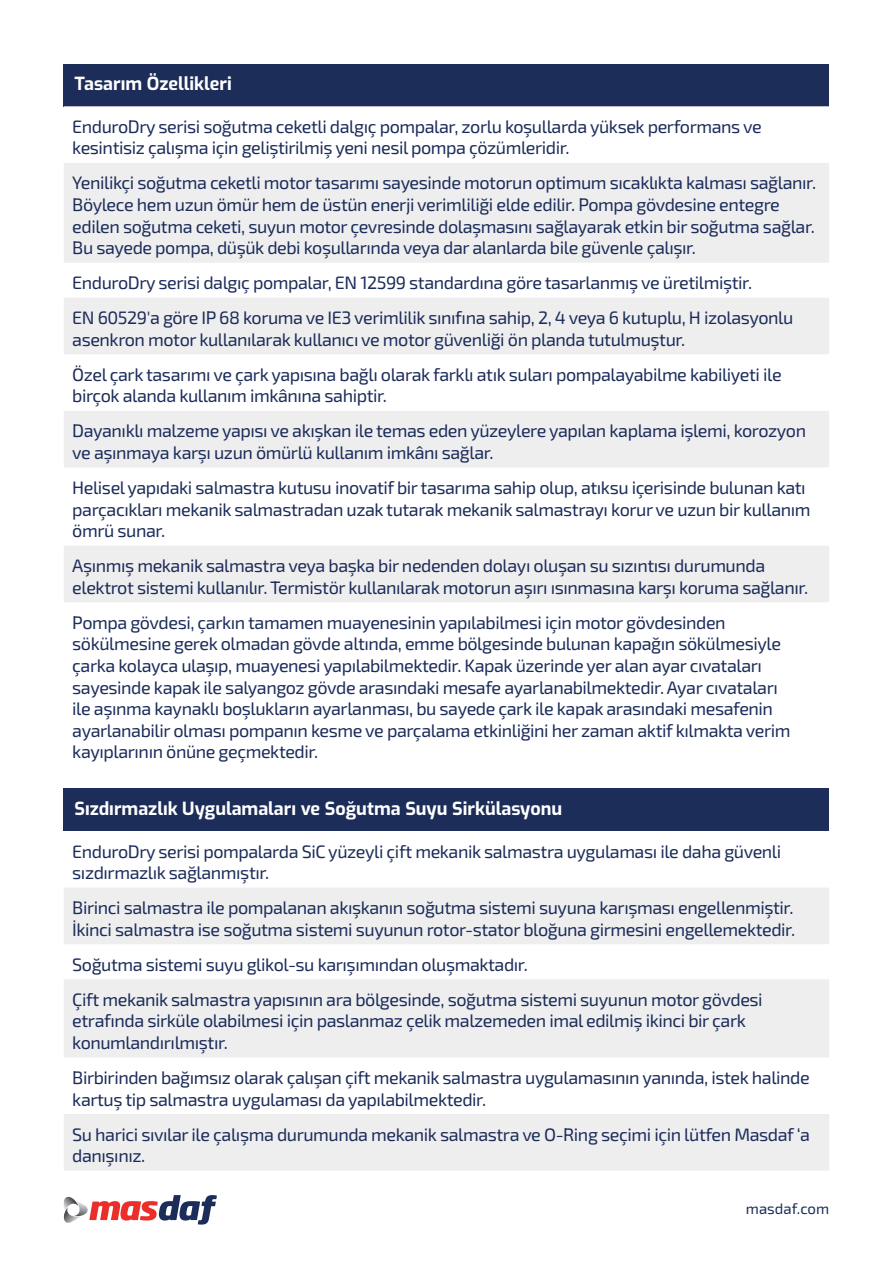
<style>
.page{position:relative;width:893px;height:1263px;background:#fff}
.page>*{position:absolute;margin:0;border:0;box-sizing:border-box;transform-origin:0 0}
.t1{font:18px/21.6px "Exo 2";letter-spacing:-.025em;color:#1c2d5a}
.Tablo-Başlık{font:700 18px "Exo";color:#fff}
.t2{font:15px "Exo 2";color:#1c2d5a}
</style>
<div class="page">
<svg style="left:64px;top:1195px;width:153px;height:29px"></svg>
<div style="left:64px;top:64px;width:765px;height:42px;background:#1c2d5a"></div>
<svg style="left:64px;top:163px;width:765px;height:439px;fill:#eeeeef"></svg>
<div style="left:64px;top:788px;width:765px;height:43px;background:#1c2d5a"></div>
<svg style="left:64px;top:888px;width:765px;height:282px;fill:#eeeeef"></svg>
<p class="Tablo-Başlık" style="left:74px;top:70px;width:159px">Tasarım Özellikleri</p>
<p class="t1" style="left:72px;top:115px;width:691px">EnduroDry serisi soğutma ceketli dalgıç pompalar, zorlu koşullarda yüksek performans ve kesintisiz çalışma için geliştirilmiş yeni nesil pompa çözümleridir.</p>
<p class="t1" style="left:72px;top:172px;width:745px">Yenilikçi soğutma ceketli motor tasarımı sayesinde motorun optimum sıcaklıkta kalması sağlanır.<br>Böylece hem uzun ömür hem de üstün enerji verimliliği elde edilir. Pompa gövdesine entegre edilen soğutma ceketi, suyun motor çevresinde dolaşmasını sağlayarak etkin bir soğutma sağlar.<br>Bu sayede pompa, düşük debi koşullarında veya dar alanlarda bile güvenle çalışır.</p>
<p class="t1" style="left:72px;top:271px;width:681px">EnduroDry serisi dalgıç pompalar, EN 12599 standardına göre tasarlanmış ve üretilmiştir.</p>
<p class="t1" style="left:72px;top:306px;width:723px">EN 60529'a göre IP 68 koruma ve IE3 verimlilik sınıfına sahip, 2, 4 veya 6 kutuplu, H izolasyonlu asenkron motor kullanılarak kullanıcı ve motor güvenliği ön planda tutulmuştur.</p>
<p class="t1" style="left:72px;top:363px;width:711px">Özel çark tasarımı ve çark yapısına bağlı olarak farklı atık suları pompalayabilme kabiliyeti ile birçok alanda kullanım imkânına sahiptir.</p>
<p class="t1" style="left:72px;top:420px;width:735px">Dayanıklı malzeme yapısı ve akışkan ile temas eden yüzeylere yapılan kaplama işlemi, korozyon ve aşınmaya karşı uzun ömürlü kullanım imkânı sağlar.</p>
<p class="t1" style="left:72px;top:476px;width:740px">Helisel yapıdaki salmastra kutusu inovatif bir tasarıma sahip olup, atıksu içerisinde bulunan katı parçacıkları mekanik salmastradan uzak tutarak mekanik salmastrayı korur ve uzun bir kullanım ömrü sunar.</p>
<p class="t1" style="left:72px;top:554px;width:738px">Aşınmış mekanik salmastra veya başka bir nedenden dolayı oluşan su sızıntısı durumunda elektrot sistemi kullanılır. Termistör kullanılarak motorun aşırı ısınmasına karşı koruma sağlanır.</p>
<p class="t1" style="left:72px;top:611px;width:720px">Pompa gövdesi, çarkın tamamen muayenesinin yapılabilmesi için motor gövdesinden sökülmesine gerek olmadan gövde altında, emme bölgesinde bulunan kapağın sökülmesiyle çarka kolayca ulaşıp, muayenesi yapılabilmektedir. Kapak üzerinde yer alan ayar cıvataları sayesinde kapak ile salyangoz gövde arasındaki mesafe ayarlanabilmektedir. Ayar cıvataları ile aşınma kaynaklı boşlukların ayarlanması, bu sayede çark ile kapak arasındaki mesafenin ayarlanabilir olması pompanın kesme ve parçalama etkinliğini her zaman aktif kılmakta verim kayıplarının önüne geçmektedir.</p>
<p class="Tablo-Başlık" style="left:74px;top:795px;width:489px">Sızdırmazlık Uygulamaları ve Soğutma Suyu Sirkülasyonu</p>
<p class="t1" style="left:72px;top:840px;width:710px">EnduroDry serisi pompalarda SiC yüzeyli çift mekanik salmastra uygulaması ile daha güvenli sızdırmazlık sağlanmıştır.</p>
<p class="t1" style="left:72px;top:896px;width:724px">Birinci salmastra ile pompalanan akışkanın soğutma sistemi suyuna karışması engellenmiştir.<br>İkinci salmastra ise soğutma sistemi suyunun rotor-stator bloğuna girmesini engellemektedir.</p>
<p class="t1" style="left:72px;top:953px;width:457px">Soğutma sistemi suyu glikol-su karışımından oluşmaktadır.</p>
<p class="t1" style="left:72px;top:988px;width:692px">Çift mekanik salmastra yapısının ara bölgesinde, soğutma sistemi suyunun motor gövdesi etrafında sirküle olabilmesi için paslanmaz çelik malzemeden imal edilmiş ikinci bir çark konumlandırılmıştır.</p>
<p class="t1" style="left:72px;top:1066px;width:739px">Birbirinden bağımsız olarak çalışan çift mekanik salmastra uygulamasının yanında, istek halinde kartuş tip salmastra uygulaması da yapılabilmektedir.</p>
<p class="t1" style="left:72px;top:1123px;width:739px">Su harici sıvılar ile çalışma durumunda mekanik salmastra ve O-Ring seçimi için lütfen Masdaf ‘a danışınız.</p>
<p class="t2" style="left:746px;top:1198px;width:85px">masdaf.com</p>
</div>
